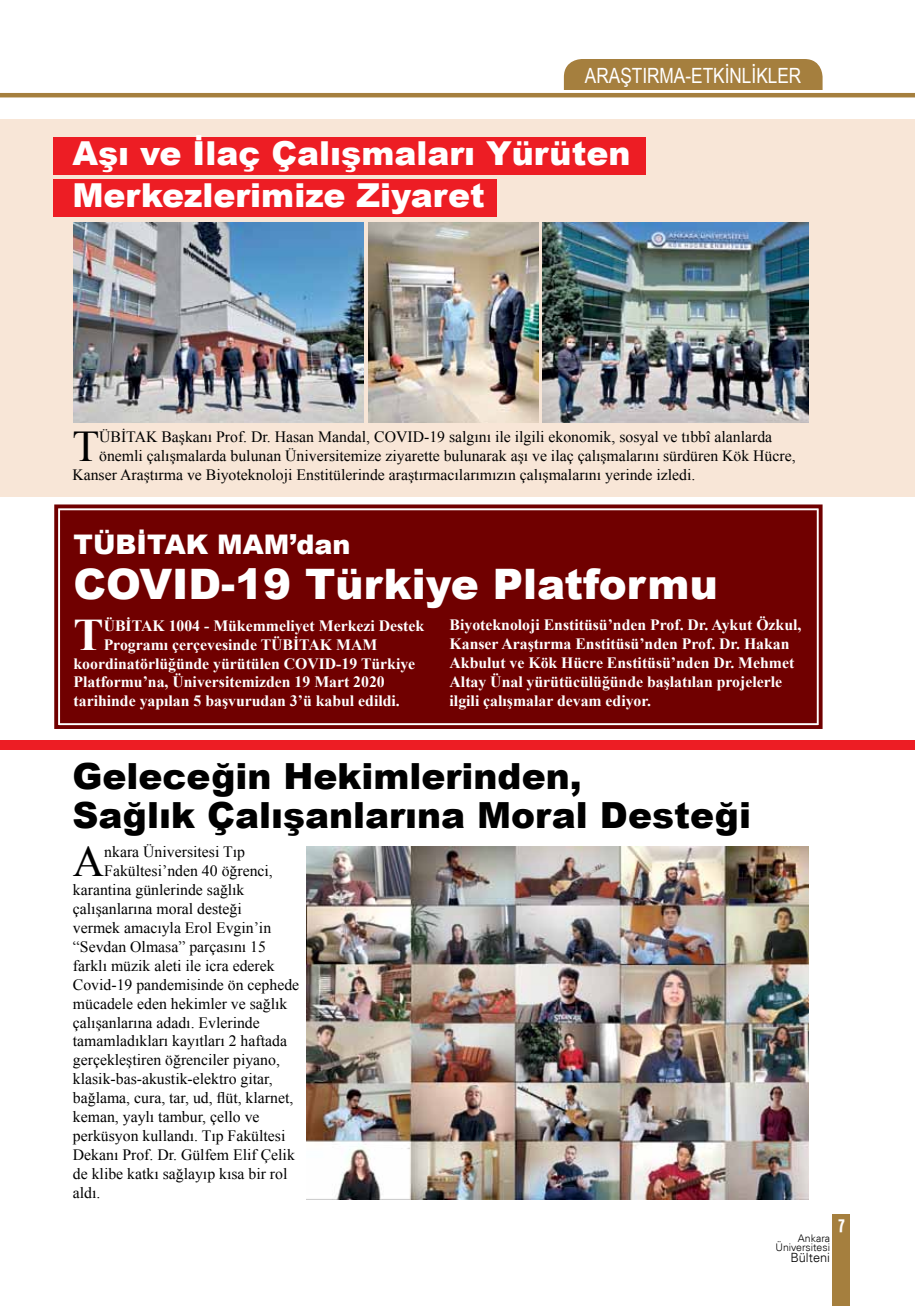
<style>
.page{position:relative;width:915px;height:1306px;background:#fff}
.page>*{position:absolute;margin:0;border:0;box-sizing:border-box;transform-origin:0 0}
.t1{font:700 45.15px "Times New Roman";color:#fff}
.t2{font:43.8px "Times New Roman";color:#000}
.t3{font:43.5px "Times New Roman";color:#000}
.t4{font:900 42px "Arial";color:#fff}
.t5{font:900 36px/39px "Arial";color:#000}
.t6{font:900 33px/42px "Arial";color:#fff}
.t7{font:900 27px "Arial";color:#fff}
.t8{font:21px "Arial Narrow";color:#fff}
.t9{font:18px "Interstate Black Compressed TR";color:#fff}
.t10{font:15.75px "Times New Roman";color:#000}
.t11{font:700 15.75px/18.9px "Times New Roman";color:#fff}
.t12{font:300 12.75px "Univers LT Std 45";color:#000}
.t13{font:300 10.5px/9px "Univers LT Std 45";color:#000;text-align:right}
</style>
<div class="page">
<div style="left:563px;top:59px;width:259px;height:49px;background:#a57f3e;border-radius:18px"></div>
<div style="left:449px;top:90px;width:392px;height:19px;background:#fff"></div>
<hr style="left:0;top:93px;width:914px;height:4px;background:#a57f3e">
<div style="left:832px;top:1214px;width:17px;height:91px;background:#a57f3e"></div>
<div style="left:0;top:119px;width:914px;height:377px;background:#f8e6d7"></div>
<img style="left:73px;top:222px;width:291px;height:201px">
<div style="left:53px;top:179px;width:443px;height:37px;background:#ed1d24"></div>
<div style="left:53px;top:137px;width:592px;height:37px;background:#ed1d24"></div>
<div style="left:0;top:739px;width:914px;height:10px;background:#ed1d24"></div>
<img style="left:306px;top:846px;width:502px;height:353px">
<div style="left:54px;top:504px;width:769px;height:225px;background:#700000"></div>
<div style="left:60px;top:510px;width:756px;height:213px;border:2px solid #700000"></div>
<div style="left:64px;top:514px;width:748px;height:205px;border:4px solid #700000"></div>
<img style="left:543px;top:222px;width:265px;height:201px">
<img style="left:368px;top:222px;width:170px;height:201px">
<h3 class="t8" style="left:584px;top:63px;width:218px">ARAŞTIRMA-ETKİNLİKLER</h3>
<h3 class="t6" style="left:72px;top:133px;width:559px">Aşı ve İlaç Çalışmaları Yürüten<br>Merkezlerimize Ziyaret</h3>
<h2 class="t2" style="left:72px;top:421px;width:28px">T</h2>
<p class="t10" style="left:99px;top:428px;width:674px">ÜBİTAK Başkanı Prof. Dr. Hasan Mandal, COVID-19 salgını ile ilgili ekonomik, sosyal ve tıbbî alanlarda</p>
<p class="t10" style="left:99px;top:446px;width:697px">önemli çalışmalarda bulunan Üniversitemize ziyarette bulunarak aşı ve ilaç çalışmalarını sürdüren Kök Hücre,</p>
<p class="t10" style="left:72px;top:465px;width:624px">Kanser Araştırma ve Biyoteknoloji Enstitülerinde araştırmacılarımızın çalışmalarını yerinde izledi.</p>
<h3 class="t7" style="left:73px;top:529px;width:278px">TÜBİTAK MAM’dan</h3>
<h3 class="t4" style="left:73px;top:561px;width:645px">COVID-19 Türkiye Platformu</h3>
<p class="t11" style="left:449px;top:615px;width:353px">Biyoteknoloji Enstitüsü’nden Prof. Dr. Aykut Özkul, Kanser Araştırma Enstitüsü’nden Prof. Dr. Hakan Akbulut ve Kök Hücre Enstitüsü’nden Dr. Mehmet Altay Ünal yürütücülüğünde başlatılan projelerle ilgili çalışmalar devam ediyor.</p>
<h1 class="t1" style="left:73px;top:608px;width:32px">T</h1>
<p class="t11" style="left:104px;top:616px;width:322px">ÜBİTAK 1004 - Mükemmeliyet Merkezi Destek</p>
<p class="t11" style="left:104px;top:634px;width:275px">Programı çerçevesinde TÜBİTAK MAM</p>
<p class="t11" style="left:73px;top:653px;width:343px">koordinatörlüğünde yürütülen COVID-19 Türkiye</p>
<p class="t11" style="left:73px;top:672px;width:313px">Platformu’na, Üniversitemizden 19 Mart 2020</p>
<p class="t11" style="left:73px;top:691px;width:328px">tarihinde yapılan 5 başvurudan 3’ü kabul edildi.</p>
<h3 class="t5" style="left:72px;top:756px;width:680px">Geleceğin Hekimlerinden,<br>Sağlık Çalışanlarına Moral Desteği</h3>
<h3 class="t3" style="left:73px;top:836px;width:33px">A</h3>
<p class="t10" style="left:104px;top:843px;width:142px">nkara Üniversitesi Tıp</p>
<p class="t10" style="left:104px;top:861px;width:170px">Fakültesi’nden 40 öğrenci,</p>
<p class="t10" style="left:73px;top:880px;width:173px">karantina günlerinde sağlık</p>
<p class="t10" style="left:73px;top:899px;width:170px">çalışanlarına moral desteği</p>
<p class="t10" style="left:73px;top:918px;width:200px">vermek amacıyla Erol Evgin’in</p>
<p class="t10" style="left:73px;top:937px;width:194px">“Sevdan Olmasa” parçasını 15</p>
<p class="t10" style="left:73px;top:956px;width:203px">farklı müzik aleti ile icra ederek</p>
<p class="t10" style="left:73px;top:975px;width:228px">Covid-19 pandemisinde ön cephede</p>
<p class="t10" style="left:73px;top:994px;width:216px">mücadele eden hekimler ve sağlık</p>
<p class="t10" style="left:73px;top:1013px;width:188px">çalışanlarına adadı. Evlerinde</p>
<p class="t10" style="left:73px;top:1032px;width:215px">tamamladıkları kayıtları 2 haftada</p>
<p class="t10" style="left:73px;top:1050px;width:208px">gerçekleştiren öğrenciler piyano,</p>
<p class="t10" style="left:73px;top:1069px;width:201px">klasik-bas-akustik-elektro gitar,</p>
<p class="t10" style="left:73px;top:1088px;width:222px">bağlama, cura, tar, ud, flüt, klarnet,</p>
<p class="t10" style="left:73px;top:1107px;width:188px">keman, yaylı tambur, çello ve</p>
<p class="t10" style="left:73px;top:1126px;width:214px">perküsyon kullandı. Tıp Fakültesi</p>
<p class="t10" style="left:73px;top:1145px;width:223px">Dekanı Prof. Dr. Gülfem Elif Çelik</p>
<p class="t10" style="left:73px;top:1164px;width:216px">de klibe katkı sağlayıp kısa bir rol</p>
<p class="t10" style="left:73px;top:1183px;width:29px">aldı.</p>
<p class="t13" style="left:775px;top:1233px;width:56px">Ankara<br>Üniversitesi</p>
<p class="t12" style="left:790px;top:1249px;width:41px">Bülteni</p>
<p class="t9" style="left:838px;top:1215px;width:8px">7</p>
</div>
